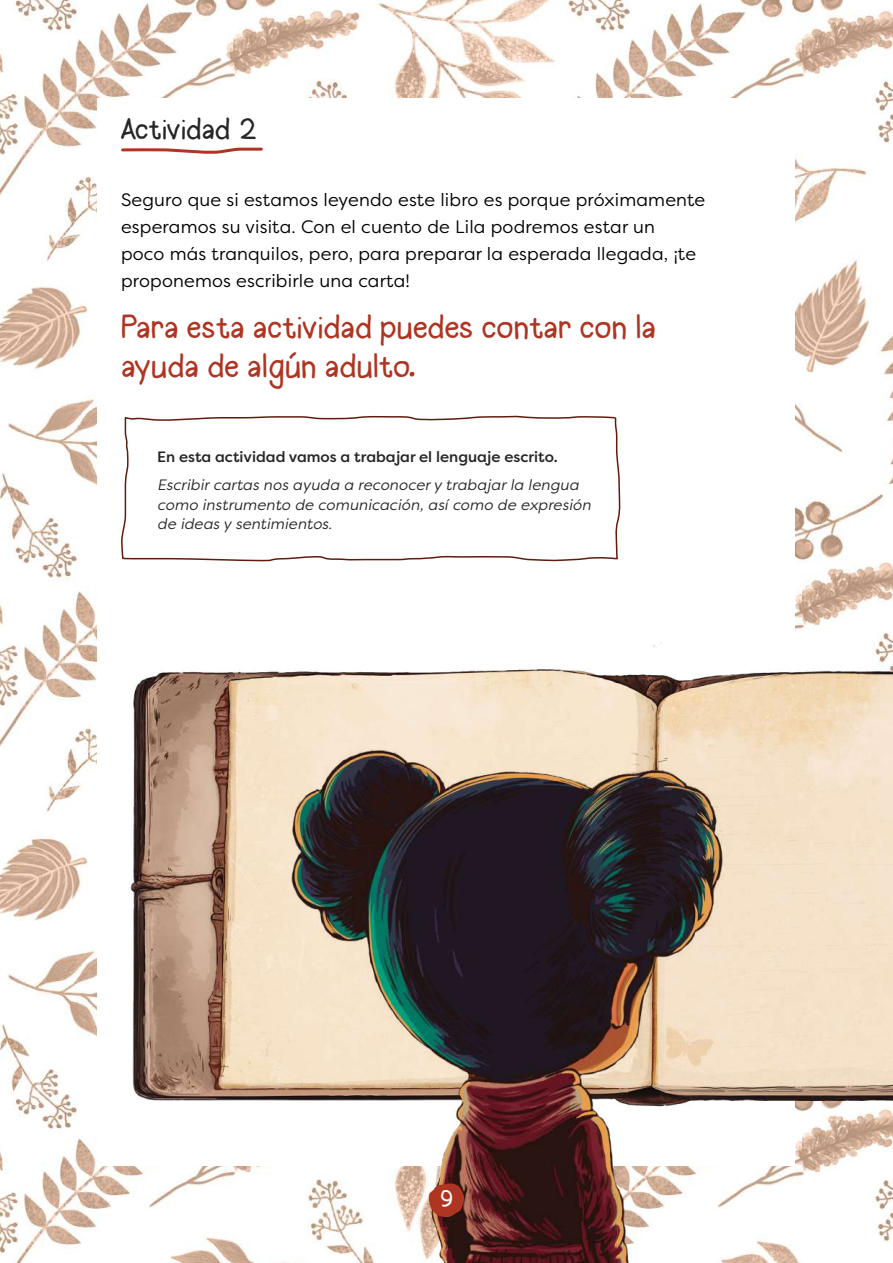
<style>
.page{position:relative;width:893px;height:1263px;background:#fff}
.page>*{position:absolute;margin:0;border:0;box-sizing:border-box;transform-origin:0 0}
.t1{font:33px/39px "Halogen";color:#af3421}
.t2{font:30px "Halogen";color:#252726}
.t3{font:24px "Halogen";color:#fff}
.t4{font:18px/27px "Filson Pro";letter-spacing:.01em;color:#000}
.t5{font:italic 15px/19.5px "Filson Pro";letter-spacing:.01em;color:#252726}
.t6{font:500 15px "Filson Pro";color:#252726}
</style>
<div class="page">
<img style="left:0;top:0;width:893px;height:1263px">
<div style="left:98px;top:98px;width:697px;height:1067px;background:#fff"></div>
<svg style="left:121px;top:147px;width:142px;height:7px"></svg>
<svg style="left:121px;top:415px;width:500px;height:147px"></svg>
<img style="left:129px;top:640px;width:764px;height:487px">
<img style="left:280px;top:742px;width:451px;height:521px">
<svg style="left:429px;top:1183px;width:35px;height:34px"></svg>
<h2 class="t2" style="left:120px;top:110px;width:138px">Actividad 2</h2>
<p class="t4" style="left:121px;top:185px;width:586px">Seguro que si estamos leyendo este libro es porque próximamente esperamos su visita. Con el cuento de Lila podremos estar un<br>poco más tranquilos, pero, para preparar la esperada llegada, ¡te proponemos escribirle una carta!</p>
<h1 class="t1" style="left:121px;top:309px;width:537px">Para esta actividad puedes contar con la ayuda de algún adulto.</h1>
<p class="t6" style="left:157px;top:446px;width:402px">En esta actividad vamos a trabajar el lenguaje escrito.</p>
<p class="t5" style="left:157px;top:475px;width:435px">Escribir cartas nos ayuda a reconocer y trabajar la lengua como instrumento de comunicación, así como de expresión de ideas y sentimientos.</p>
<h3 class="t3" style="left:439px;top:1184px;width:16px">9</h3>
</div>
